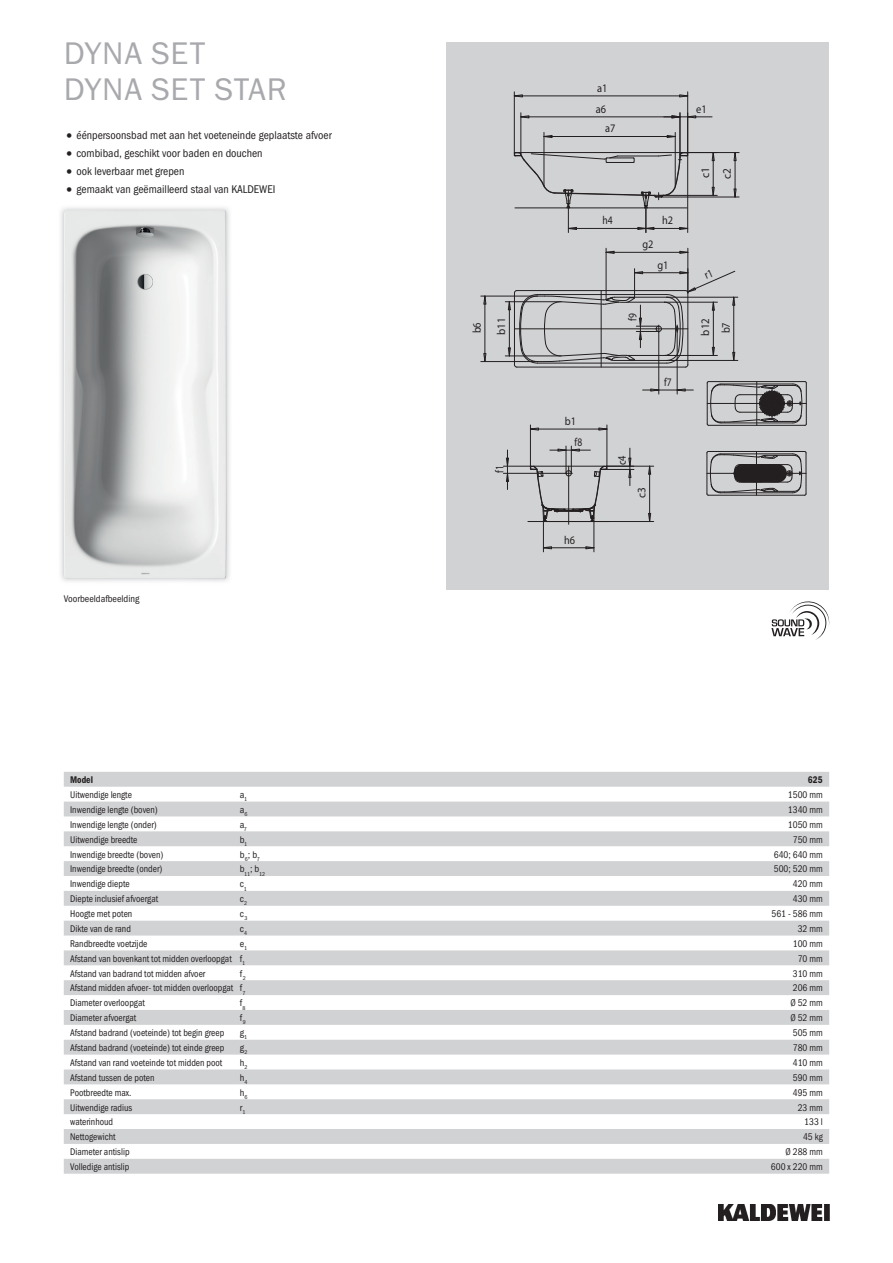
<style>
.page{position:relative;width:893px;height:1263px;background:#fff}
.page>*{position:absolute;margin:0;border:0;box-sizing:border-box;transform-origin:0 0}
.t1{font:31.5px/36px "Franklin Gothic ITC";letter-spacing:.02em;color:#a8a9ad}
.t2{font:11.55px/24.5px "ISOCPEUR";color:#231f20;scale:.89 1}
.t3{font:11.55px/20.9px "ISOCPEUR";color:#231f20;scale:.91 1}
.t4{font:11.55px "ISOCPEUR";color:#231f20}
.t5{font:11.55px "ISOCPEUR";color:#231f20;scale:.82 1}
.t6{font:11.55px/20.4px "ISOCPEUR";color:#231f20;scale:.94 1}
.t7{font:11.55px "ISOCPEUR";color:#231f20;scale:.83 1}
.t8{font:11.55px "ISOCPEUR";color:#231f20;scale:.9 1}
.t9{font:11.25px "Franklin Gothic Cond ITC";color:#231f20}
.t10{font:9.75px "Franklin Gothic Cond ITC";color:#231f20;scale:.95 1}
.t11{font:9.75px "Franklin Gothic Cond ITC";color:#231f20}
.t12{font:600 9.75px "Franklin Gothic Cond ITC";color:#231f20;scale:.95 1}
.t13{font:5.7px "Franklin Gothic Cond ITC";color:#231f20}
.s1{font-size:15.75px}
</style>
<div class="page">
<img style="left:719px;top:1204px;width:110px;height:16px">
<div style="left:446px;top:43px;width:383px;height:547px;background:#d1d2d4"></div>
<svg style="left:514px;top:92px;width:225px;height:140px"></svg>
<img style="left:60px;top:207px;width:170px;height:375px">
<img style="left:64px;top:210px;width:162px;height:368px">
<svg style="left:64px;top:772px;width:765px;height:402px"></svg>
<svg style="left:771px;top:601px;width:58px;height:39px"></svg>
<svg style="left:481px;top:248px;width:326px;height:304px"></svg>
<h1 class="t1" style="left:64px;top:35px;width:224px">DYNA SET<br>DYNA SET STAR</h1>
<p class="t9" style="left:64px;top:129px;width:269px"><span class="s1">•</span> éénpersoonsbad met aan het voeteneinde geplaatste afvoer</p>
<p class="t9" style="left:64px;top:147px;width:200px"><span class="s1">•</span> combibad, geschikt voor baden en douchen</p>
<p class="t9" style="left:64px;top:165px;width:122px"><span class="s1">•</span> ook leverbaar met grepen</p>
<p class="t9" style="left:64px;top:183px;width:213px"><span class="s1">•</span> gemaakt van geëmailleerd staal van KALDEWEI</p>
<p class="t11" style="left:64px;top:593px;width:77px">Voorbeeldafbeelding</p>
<p class="t3" style="left:596px;top:77px;width:14px">a1 a6</p>
<p class="t2" style="left:605px;top:116px;width:13px">a7</p>
<p class="t7" style="left:603px;top:213px;width:14px">h4</p>
<p class="t2" style="left:662px;top:208px;width:14px">h2</p>
<p class="t2" style="left:642px;top:232px;width:14px">g2</p>
<p class="t3" style="left:657px;top:254px;width:14px">g1</p>
<p class="t3" style="left:696px;top:98px;width:13px">e1</p>
<p class="t4" style="left:698px;top:178px;width:13px;rotate:-90deg">c1</p>
<p class="t4" style="left:720px;top:179px;width:12px;rotate:-90deg">c2</p>
<p class="t5" style="left:625px;top:321px;width:11px;rotate:-90deg">f9</p>
<p class="t2" style="left:464px;top:335px;width:21px;rotate:-90deg">b6 b11</p>
<p class="t6" style="left:695px;top:335px;width:20px;rotate:-90deg">b12 b7</p>
<p class="t5" style="left:492px;top:473px;width:11px;rotate:-90deg">f1</p>
<p class="t3" style="left:575px;top:410px;width:10px;text-indent:-10px">b1 f8</p>
<p class="t2" style="left:564px;top:527px;width:14px">h6</p>
<p class="t5" style="left:664px;top:375px;width:11px">f7</p>
<p class="t8" style="left:615px;top:465px;width:13px;rotate:-90deg">c4</p>
<p class="t4" style="left:634px;top:498px;width:12px;rotate:-90deg">c3</p>
<p class="t12" style="left:70px;top:774px;width:26px">Model</p>
<p class="t12" style="left:808px;top:774px;width:17px">625</p>
<p class="t10" style="left:70px;top:789px;width:67px">Uitwendige lengte</p>
<p class="t11" style="left:240px;top:789px;width:9px">a<sub>1</sub></p>
<p class="t10" style="left:788px;top:789px;width:38px">1500 mm</p>
<p class="t10" style="left:70px;top:804px;width:94px">Inwendige lengte (boven)</p>
<p class="t11" style="left:240px;top:804px;width:9px">a<sub>6</sub></p>
<p class="t10" style="left:788px;top:804px;width:38px">1340 mm</p>
<p class="t10" style="left:70px;top:819px;width:93px">Inwendige lengte (onder)</p>
<p class="t11" style="left:240px;top:819px;width:9px">a<sub>7</sub></p>
<p class="t10" style="left:788px;top:819px;width:38px">1050 mm</p>
<p class="t10" style="left:70px;top:834px;width:72px">Uitwendige breedte</p>
<p class="t11" style="left:240px;top:834px;width:9px">b<sub>1</sub></p>
<p class="t10" style="left:793px;top:834px;width:33px">750 mm</p>
<p class="t10" style="left:70px;top:848px;width:100px">Inwendige breedte (boven)</p>
<p class="t11" style="left:240px;top:848px;width:21px">b<sub>6</sub>; b<sub>7</sub></p>
<p class="t10" style="left:774px;top:848px;width:53px">640; 640 mm</p>
<p class="t10" style="left:70px;top:863px;width:99px">Inwendige breedte (onder)</p>
<p class="t13" style="left:240px;top:870px;width:27px"><sup>b</sup>11<sup>;</sup> <sup>b</sup>12</p>
<p class="t10" style="left:774px;top:863px;width:53px">500; 520 mm</p>
<p class="t10" style="left:70px;top:878px;width:64px">Inwendige diepte</p>
<p class="t11" style="left:240px;top:878px;width:8px">c<sub>1</sub></p>
<p class="t10" style="left:793px;top:878px;width:33px">420 mm</p>
<p class="t10" style="left:70px;top:893px;width:94px">Diepte inclusief afvoergat</p>
<p class="t11" style="left:240px;top:893px;width:9px">c<sub>2</sub></p>
<p class="t10" style="left:793px;top:893px;width:33px">430 mm</p>
<p class="t10" style="left:70px;top:908px;width:67px">Hoogte met poten</p>
<p class="t11" style="left:240px;top:908px;width:9px">c<sub>3</sub></p>
<p class="t10" style="left:771px;top:908px;width:56px">561 - 586 mm</p>
<p class="t10" style="left:70px;top:923px;width:65px">Dikte van de rand</p>
<p class="t11" style="left:240px;top:923px;width:9px">c<sub>4</sub></p>
<p class="t10" style="left:798px;top:923px;width:28px">32 mm</p>
<p class="t10" style="left:70px;top:938px;width:83px">Randbreedte voetzĳde</p>
<p class="t11" style="left:240px;top:938px;width:9px">e<sub>1</sub></p>
<p class="t10" style="left:793px;top:938px;width:33px">100 mm</p>
<p class="t10" style="left:70px;top:953px;width:186px">Afstand van bovenkant tot midden overloopgat f<sub>1</sub></p>
<p class="t10" style="left:798px;top:953px;width:28px">70 mm</p>
<p class="t10" style="left:70px;top:967px;width:144px">Afstand van badrand tot midden afvoer</p>
<p class="t11" style="left:240px;top:967px;width:7px">f<sub>2</sub></p>
<p class="t10" style="left:793px;top:967px;width:33px">310 mm</p>
<p class="t10" style="left:70px;top:982px;width:186px">Afstand midden afvoer- tot midden overloopgat f<sub>7</sub></p>
<p class="t10" style="left:793px;top:982px;width:33px">206 mm</p>
<p class="t10" style="left:70px;top:997px;width:80px">Diameter overloopgat</p>
<p class="t11" style="left:240px;top:997px;width:7px">f<sub>8</sub></p>
<p class="t10" style="left:790px;top:997px;width:36px">Ø 52 mm</p>
<p class="t10" style="left:70px;top:1012px;width:71px">Diameter afvoergat</p>
<p class="t11" style="left:240px;top:1012px;width:7px">f<sub>9</sub></p>
<p class="t10" style="left:790px;top:1012px;width:36px">Ø 52 mm</p>
<p class="t10" style="left:70px;top:1027px;width:164px">Afstand badrand (voeteinde) tot begin greep</p>
<p class="t11" style="left:240px;top:1027px;width:9px">g<sub>1</sub></p>
<p class="t10" style="left:793px;top:1027px;width:33px">505 mm</p>
<p class="t10" style="left:70px;top:1042px;width:164px">Afstand badrand (voeteinde) tot einde greep</p>
<p class="t11" style="left:240px;top:1042px;width:9px">g<sub>2</sub></p>
<p class="t10" style="left:793px;top:1042px;width:33px">780 mm</p>
<p class="t10" style="left:70px;top:1057px;width:162px">Afstand van rand voeteinde tot midden poot</p>
<p class="t11" style="left:240px;top:1057px;width:9px">h<sub>2</sub></p>
<p class="t10" style="left:793px;top:1057px;width:33px">410 mm</p>
<p class="t10" style="left:70px;top:1072px;width:90px">Afstand tussen de poten</p>
<p class="t11" style="left:240px;top:1072px;width:9px">h<sub>4</sub></p>
<p class="t10" style="left:793px;top:1072px;width:33px">590 mm</p>
<p class="t10" style="left:70px;top:1087px;width:66px">Pootbreedte max.</p>
<p class="t11" style="left:240px;top:1087px;width:9px">h<sub>6</sub></p>
<p class="t10" style="left:793px;top:1087px;width:33px">495 mm</p>
<p class="t10" style="left:70px;top:1101px;width:67px">Uitwendige radius</p>
<p class="t11" style="left:240px;top:1101px;width:7px">r<sub>1</sub></p>
<p class="t10" style="left:798px;top:1101px;width:28px">23 mm</p>
<p class="t10" style="left:70px;top:1116px;width:47px">waterinhoud</p>
<p class="t10" style="left:804px;top:1116px;width:21px">133 l</p>
<p class="t10" style="left:70px;top:1131px;width:49px">Nettogewicht</p>
<p class="t10" style="left:803px;top:1131px;width:22px">45 kg</p>
<p class="t10" style="left:70px;top:1146px;width:64px">Diameter antislip</p>
<p class="t10" style="left:785px;top:1146px;width:41px">Ø 288 mm</p>
<p class="t10" style="left:70px;top:1161px;width:64px">Volledige antislip</p>
<p class="t10" style="left:771px;top:1161px;width:56px">600 x 220 mm</p>
</div>
